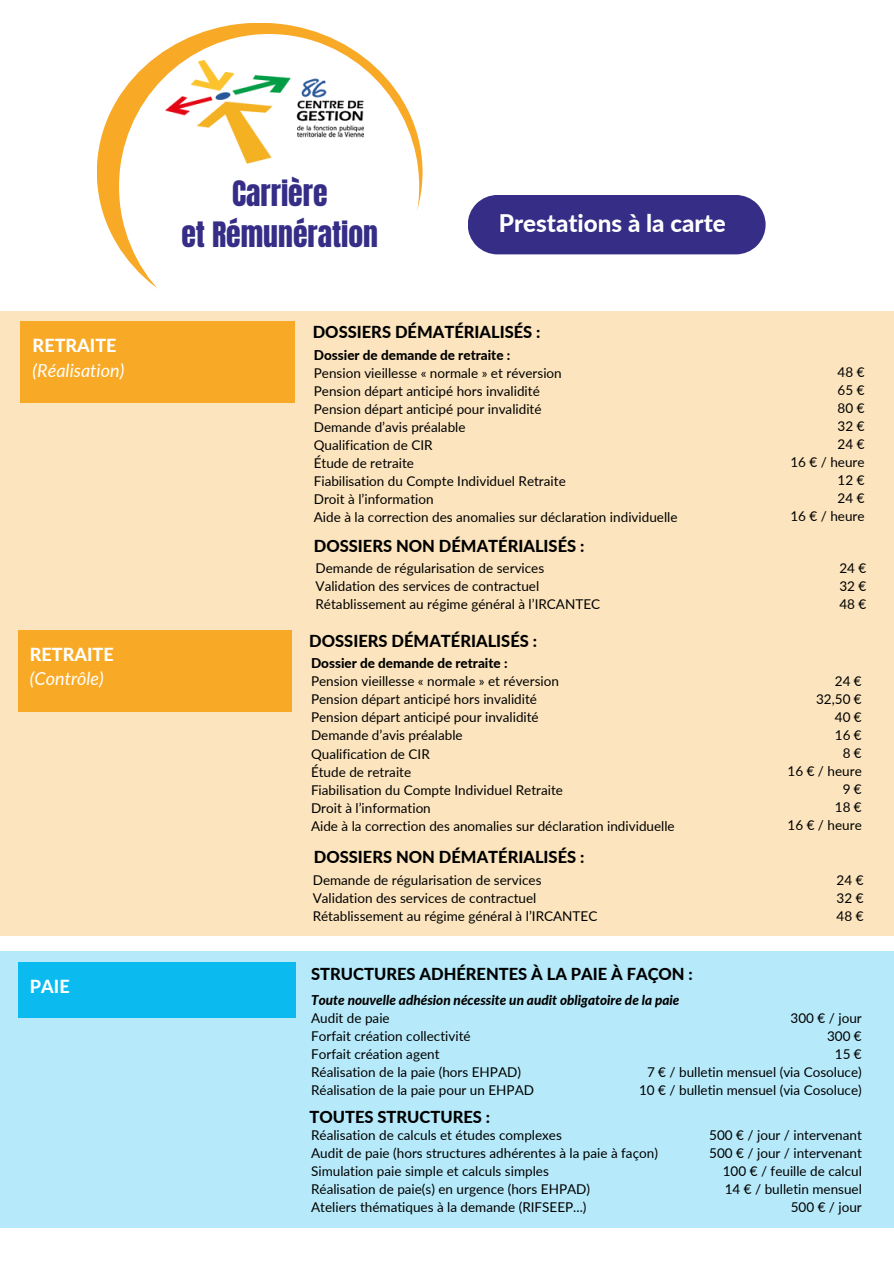
<style>
.page{position:relative;width:894px;height:1264px;background:#fff}
.page>*{position:absolute;margin:0;border:0;box-sizing:border-box;transform-origin:0 0}
.t1{font:29.7px/41.2px "Anton";color:#352d86;text-align:center}
.t2{font:800 24.15px "Lato";color:#fff}
.t3{font:italic 18px "Lato";color:#fff}
.t4{font:800 18px "Lato";color:#fff}
.t5{font:800 16.5px "Lato";color:#000}
.t6{font:13.5px/18px "Lato";color:#000}
.t7{font:italic 800 13.5px "Lato";color:#000}
.t8{font:800 13.5px "Lato";color:#000}
</style>
<div class="page">
<div style="left:468px;top:195px;width:297px;height:59px;background:#352d86"></div>
<div style="left:97px;top:23px;width:325px;height:298px;background:#f8aa27;border-radius:50%"></div>
<div style="left:119px;top:34px;width:300px;height:305px;background:#fff;border-radius:50%"></div>
<img style="left:165px;top:61px;width:198px;height:103px">
<div style="left:0;top:311px;width:893px;height:624px;background:#fce5be"></div>
<div style="left:21px;top:321px;width:273px;height:81px;background:#f8aa27"></div>
<div style="left:18px;top:630px;width:274px;height:81px;background:#f8aa27"></div>
<div style="left:0;top:951px;width:893px;height:276px;background:#b6eafa"></div>
<div style="left:18px;top:962px;width:277px;height:55px;background:#0bbbef"></div>
<h3 class="t4" style="left:33px;top:334px;width:85px">RETRAITE</h3>
<h3 class="t3" style="left:33px;top:359px;width:93px">(Réalisation)</h3>
<h3 class="t4" style="left:30px;top:643px;width:85px">RETRAITE</h3>
<h3 class="t3" style="left:30px;top:667px;width:75px">(Contrôle)</h3>
<h3 class="t4" style="left:30px;top:974px;width:41px">PAIE</h3>
<h1 class="t1" style="left:181px;top:173px;width:198px">Carrière<br>et Rémunération</h1>
<h2 class="t2" style="left:498px;top:208px;width:228px">Prestations à la carte</h2>
<p class="t5" style="left:312px;top:321px;width:229px">DOSSIERS DÉMATÉRIALISÉS :</p>
<p class="t8" style="left:314px;top:346px;width:198px">Dossier de demande de retraite :</p>
<p class="t6" style="left:314px;top:363px;width:365px">Pension vieillesse « normale » et réversion<br>Pension départ anticipé hors invalidité<br>Pension départ anticipé pour invalidité<br>Demande d’avis préalable<br>Qualification de CIR<br>Étude de retraite<br>Fiabilisation du Compte Individuel Retraite<br>Droit à l’information<br>Aide à la correction des anomalies sur déclaration individuelle</p>
<p class="t6" style="left:790px;top:363px;width:76px;text-align:right">48 €<br>65 €<br>80 €<br>32 €<br>24 €<br>16 € / heure<br>12 €<br>24 €<br>16 € / heure</p>
<p class="t5" style="left:314px;top:535px;width:272px">DOSSIERS NON DÉMATÉRIALISÉS :</p>
<p class="t6" style="left:315px;top:559px;width:286px">Demande de régularisation de services<br>Validation des services de contractuel<br>Rétablissement au régime général à l’IRCANTEC</p>
<p class="t6" style="left:839px;top:558px;width:28px;text-align:justify">24 € 32 € 48 €</p>
<p class="t5" style="left:309px;top:630px;width:229px">DOSSIERS DÉMATÉRIALISÉS :</p>
<p class="t8" style="left:311px;top:655px;width:198px">Dossier de demande de retraite :</p>
<p class="t6" style="left:311px;top:672px;width:365px">Pension vieillesse « normale » et réversion<br>Pension départ anticipé hors invalidité<br>Pension départ anticipé pour invalidité<br>Demande d’avis préalable<br>Qualification de CIR<br>Étude de retraite<br>Fiabilisation du Compte Individuel Retraite<br>Droit à l’information<br>Aide à la correction des anomalies sur déclaration individuelle</p>
<p class="t6" style="left:787px;top:671px;width:76px;text-align:right">24 €<br>32,50 €<br>40 €<br>16 €<br>8 €<br>16 € / heure<br>9 €<br>18 €<br>16 € / heure</p>
<p class="t5" style="left:314px;top:847px;width:272px">DOSSIERS NON DÉMATÉRIALISÉS :</p>
<p class="t6" style="left:312px;top:871px;width:286px">Demande de régularisation de services<br>Validation des services de contractuel<br>Rétablissement au régime général à l’IRCANTEC</p>
<p class="t6" style="left:836px;top:870px;width:28px;text-align:justify">24 € 32 € 48 €</p>
<p class="t5" style="left:311px;top:963px;width:383px">STRUCTURES ADHÉRENTES À LA PAIE À FAÇON :</p>
<p class="t7" style="left:311px;top:991px;width:370px">Toute nouvelle adhésion nécessite un audit obligatoire de la paie</p>
<p class="t6" style="left:311px;top:1008px;width:224px">Audit de paie<br>Forfait création collectivité<br>Forfait création agent<br>Réalisation de la paie (hors EHPAD)<br>Réalisation de la paie pour un EHPAD</p>
<p class="t6" style="left:639px;top:1008px;width:224px;text-align:right">300 € / jour<br>300 €<br>15 €<br>7 € / bulletin mensuel (via Cosoluce)<br>10 € / bulletin mensuel (via Cosoluce)</p>
<p class="t5" style="left:309px;top:1106px;width:182px">TOUTES STRUCTURES :</p>
<p class="t6" style="left:311px;top:1125px;width:348px">Réalisation de calculs et études complexes<br>Audit de paie (hors structures adhérentes à la paie à façon)<br>Simulation paie simple et calculs simples<br>Réalisation de paie(s) en urgence (hors EHPAD)<br>Ateliers thématiques à la demande (RIFSEEP...)</p>
<p class="t6" style="left:709px;top:1125px;width:154px;text-align:right">500 € / jour / intervenant<br>500 € / jour / intervenant<br>100 € / feuille de calcul<br>14 € / bulletin mensuel<br>500 € / jour</p>
</div>
